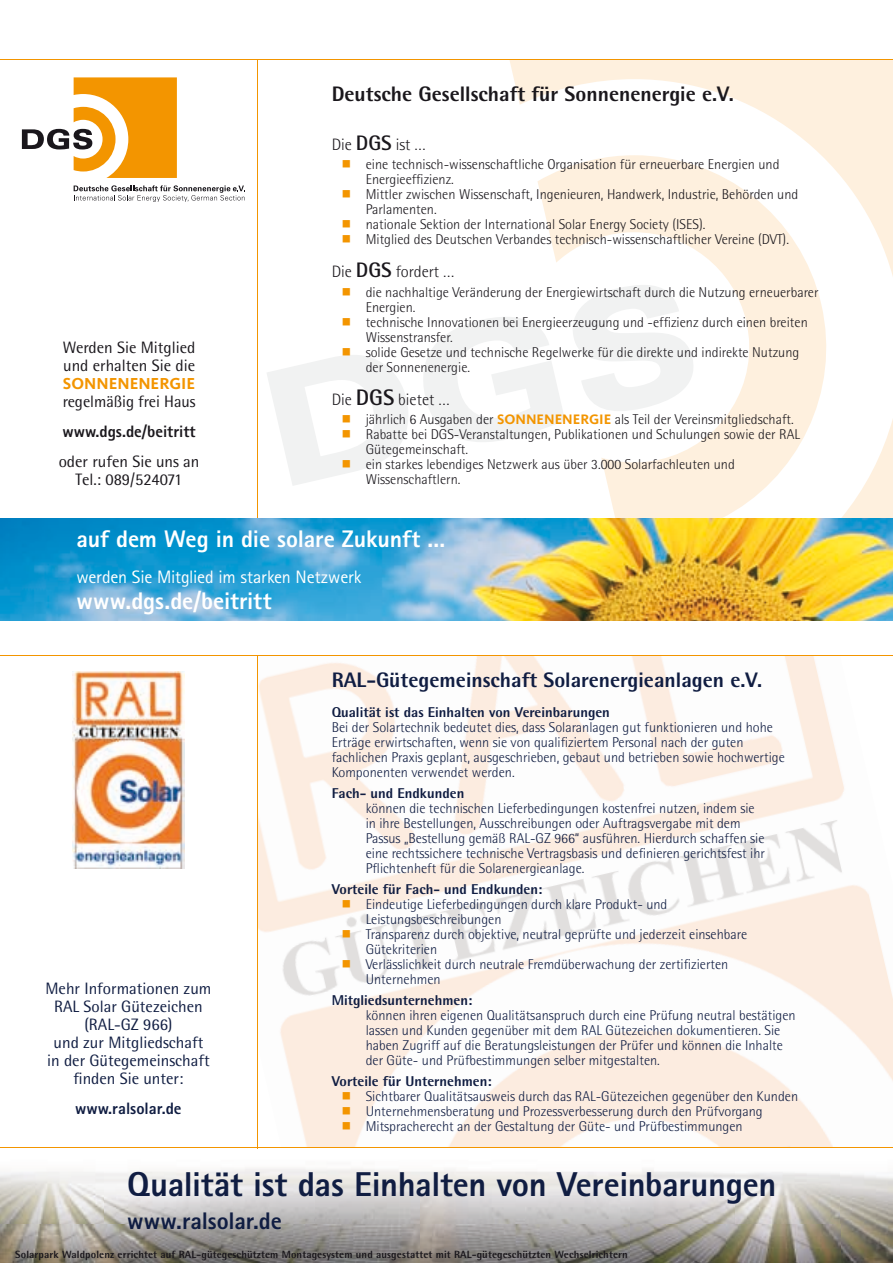
<style>
.page{position:relative;width:893px;height:1263px;background:#fff}
.page>*{position:absolute;margin:0;border:0;box-sizing:border-box;transform-origin:0 0}
.t1{font:800 34.5px "Rotis Sans Serif Std";letter-spacing:-.01em;color:#101d42}
.t2{font:800 24px "Rotis Sans Serif Std";letter-spacing:-.005em;color:#fff}
.t3{font:800 24px "Rotis Sans Serif Std";letter-spacing:-.005em;color:#101d42}
.t4{font:800 21px "Rotis Semi Sans Std";color:#101d42}
.t5{font:800 21px "Rotis Semi Sans Std";color:#1a171c}
.t6{font:18px "Rotis Sans Serif Std";letter-spacing:-.015em;color:#fff}
.t7{font:16.5px/18px "Rotis Semi Sans Std";color:#101d42;text-align:center}
.t8{font:16.5px/18px "Rotis Semi Sans Std";color:#1a171c}
.t9{font:300 16.5px "Rotis Semi Sans Std";color:#1a171c}
.t10{font:800 16.5px "Rotis Sans Serif Std";color:#1a171c}
.t11{font:800 16.5px "Rotis Sans Serif Std";color:#101d42}
.t12{font:700 16.5px "Kievit";color:#f39500}
.t13{font:300 14.25px/15px "Rotis Semi Sans Std";color:#101d42}
.t14{font:300 14.25px/15px "Rotis Semi Sans Std";color:#1a171c}
.t15{font:800 14.25px "Rotis Semi Sans Std";color:#101d42}
.t16{font:800 10.5px "Rotis Semi Sans Std";letter-spacing:.01em;color:#1a171c}
.s1{font-weight:700;font-size:21px}
.s2{font-weight:700;font-size:22.5px}
.s3{font-family:"Kievit";font-weight:700;color:#f39500}
</style>
<div class="page">
<svg style="left:509px;top:60px;width:384px;height:459px"></svg>
<svg style="left:509px;top:266px;width:196px;height:236px"></svg>
<img style="left:258px;top:656px;width:635px;height:491px">
<img style="left:270px;top:802px;width:592px;height:208px">
<img style="left:0;top:1148px;width:893px;height:115px">
<hr style="left:0;top:655px;width:893px;height:1px;background:#f39500">
<svg style="left:74px;top:185px;width:171px;height:17px"></svg>
<svg style="left:22px;top:77px;width:155px;height:101px"></svg>
<img style="left:72px;top:672px;width:112px;height:196px">
<hr style="left:257px;top:655px;width:1px;height:493px;background:#f39500">
<hr style="left:257px;top:60px;width:1px;height:459px;background:#f39500">
<hr style="left:0;top:59px;width:893px;height:1px;background:#f39500">
<img style="left:0;top:519px;width:893px;height:102px">
<hr style="left:0;top:1147px;width:893px;height:1px;background:#f39500">
<svg style="left:343px;top:900px;width:7px;height:7px"></svg>
<svg style="left:343px;top:930px;width:7px;height:7px"></svg>
<svg style="left:343px;top:960px;width:7px;height:7px"></svg>
<svg style="left:343px;top:1092px;width:7px;height:7px"></svg>
<svg style="left:343px;top:1107px;width:7px;height:7px"></svg>
<svg style="left:343px;top:1122px;width:7px;height:7px"></svg>
<svg style="left:267px;top:285px;width:433px;height:201px"></svg>
<p class="t8" style="left:63px;top:338px;width:134px">Werden sie mitglied und erhalten sie die</p>
<p class="t12" style="left:63px;top:374px;width:134px">SONNENENERGIE</p>
<p class="t8" style="left:63px;top:392px;width:134px">regelmäßig frei haus</p>
<p class="t10" style="left:63px;top:421px;width:135px">www.dgs.de/beitritt</p>
<p class="t8" style="left:59px;top:452px;width:142px;text-align:center">oder rufen sie uns an tel.: 089/524071</p>
<h3 class="t5" style="left:332px;top:80px;width:404px">deutsche gesellschaft für Sonnenenergie e.V.</h3>
<p class="t9" style="left:332px;top:135px;width:96px">Die <span class="s1">DGS</span> ist …</p>
<p class="t14" style="left:366px;top:157px;width:434px">eine technisch-wissenschaftliche Organisation für erneuerbare Energien und Energieeffizienz.<br>Mittler zwischen Wissenschaft, Ingenieuren, Handwerk, Industrie, Behörden und Parlamenten.<br>nationale Sektion der International Solar Energy Society (ISES).<br>Mitglied des Deutschen Verbandes technisch-wissenschaftlicher Vereine (DVT).</p>
<p class="t9" style="left:332px;top:262px;width:124px">Die <span class="s1">DGS</span> fordert …</p>
<p class="t14" style="left:366px;top:284px;width:454px">die nachhaltige Veränderung der Energiewirtschaft durch die Nutzung erneuerbarer Energien.<br>technische Innovationen bei Energieerzeugung und -effizienz durch einen breiten Wissenstransfer.<br>solide Gesetze und technische Regelwerke für die direkte und indirekte Nutzung der Sonnenenergie.</p>
<p class="t9" style="left:332px;top:390px;width:120px">Die <span class="s2">DGS</span> bietet …</p>
<p class="t14" style="left:366px;top:411px;width:436px">jährlich 6 Ausgaben der <span class="s3">SONNENENERGIE</span> als Teil der Vereinsmitgliedschaft.<br>Rabatte bei DGS-Veranstaltungen, Publikationen und Schulungen sowie der RAL Gütegemeinschaft.<br>ein starkes lebendiges Netzwerk aus über 3.000 Solarfachleuten und Wissenschaftlern.</p>
<h2 class="t2" style="left:77px;top:524px;width:370px">auf dem Weg in die solare Zukunft ...</h2>
<p class="t6" style="left:77px;top:566px;width:286px">werden Sie Mitglied im starken Netzwerk</p>
<h2 class="t2" style="left:77px;top:585px;width:197px">www.dgs.de/beitritt</h2>
<h3 class="t4" style="left:332px;top:666px;width:432px">RaL-gütegemeinschaft Solarenergieanlagen e.V.</h3>
<p class="t15" style="left:332px;top:703px;width:280px">Qualität ist das Einhalten von Vereinbarungen</p>
<p class="t13" style="left:332px;top:719px;width:455px">Bei der Solartechnik bedeutet dies, dass Solaranlagen gut funktionieren und hohe Erträge erwirtschaften, wenn sie von qualifiziertem Personal nach der guten fachlichen Praxis geplant, ausgeschrieben, gebaut und betrieben sowie hochwertige Komponenten verwendet werden.</p>
<p class="t15" style="left:332px;top:784px;width:134px">Fach- und Endkunden</p>
<p class="t13" style="left:366px;top:800px;width:401px">können die technischen Lieferbedingungen kostenfrei nutzen, indem sie in ihre Bestellungen, Ausschreibungen oder Auftragsvergabe mit dem Passus „Bestellung gemäß RAL-GZ 966“ ausführen. Hierdurch schaffen sie eine rechtssichere technische Vertragsbasis und definieren gerichtsfest ihr Pflichtenheft für die Solarenergieanlage.</p>
<p class="t15" style="left:332px;top:880px;width:212px">Vorteile für Fach- und Endkunden:</p>
<p class="t13" style="left:366px;top:896px;width:383px">Eindeutige Lieferbedingungen durch klare Produkt- und Leistungsbeschreibungen<br>Transparenz durch objektive, neutral geprüfte und jederzeit einsehbare Gütekriterien<br>Verlässlichkeit durch neutrale Fremdüberwachung der zertifizierten Unternehmen</p>
<p class="t15" style="left:332px;top:991px;width:142px">mitgliedsunternehmen:</p>
<p class="t13" style="left:366px;top:1007px;width:431px">können ihren eigenen Qualitätsanspruch durch eine Prüfung neutral bestätigen lassen und Kunden gegenüber mit dem RAL Gütezeichen dokumentieren. Sie haben Zugriff auf die Beratungsleistungen der Prüfer und können die Inhalte der Güte- und Prüfbestimmungen selber mitgestalten.</p>
<p class="t15" style="left:332px;top:1072px;width:161px">Vorteile für unternehmen:</p>
<p class="t13" style="left:366px;top:1088px;width:434px">Sichtbarer Qualitätsausweis durch das RAL-Gütezeichen gegenüber den Kunden<br>Unternehmensberatung und Prozessverbesserung durch den Prüfvorgang<br>Mitspracherecht an der Gestaltung der Güte- und Prüfbestimmungen</p>
<h1 class="t1" style="left:127px;top:1162px;width:651px">Qualität ist das Einhalten von Vereinbarungen</h1>
<h2 class="t3" style="left:127px;top:1205px;width:156px">www.ralsolar.de</h2>
<p class="t7" style="left:46px;top:979px;width:167px">mehr informationen zum ral solar gütezeichen (ral-gz 966)<br>und zur mitgliedschaft in der gütegemeinschaft finden sie unter:</p>
<p class="t11" style="left:75px;top:1098px;width:108px">www.ralsolar.de</p>
<p class="t16" style="left:15px;top:1248px;width:614px">Solarpark waldpolenz errichtet auf RaL-gütegeschütztem montagesystem und ausgestattet mit RaL-gütegeschützten wechselrichtern</p>
</div>
